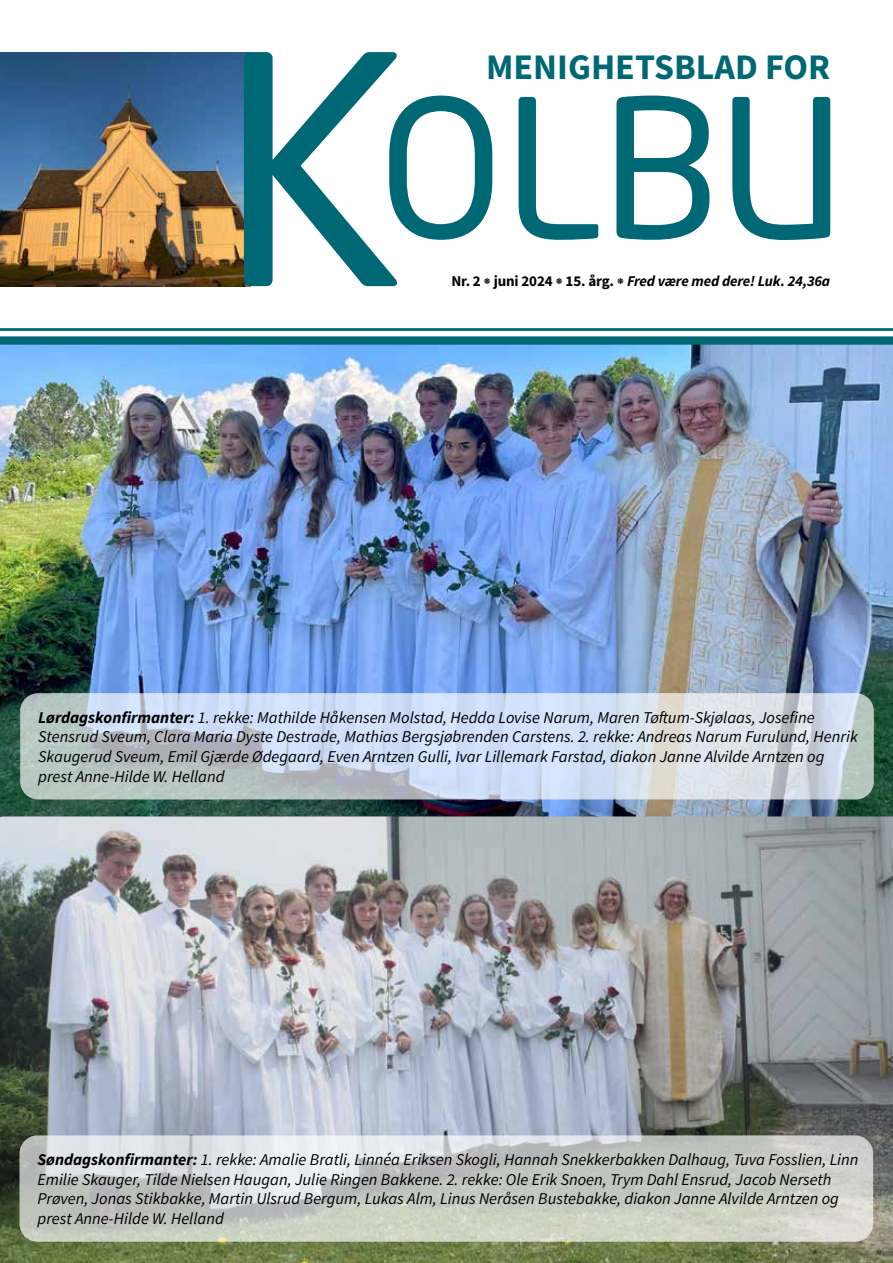
<style>
.page{position:relative;width:893px;height:1263px;background:#fff}
.page>*{position:absolute;margin:0;border:0;box-sizing:border-box;transform-origin:0 0}
.t1{font:190.5px "Neo Tech Pro";color:#006774}
.t2{font:700 36px "Source Sans Pro";color:#006774}
.t3{font:italic 16.5px/19.8px "Source Sans Pro";color:#000}
.t4{font:italic 700 15px "Source Sans Pro";letter-spacing:-.01em;color:#020203}
.s1{font-size:315px}
.s2{font-style:normal}
.s3{font-family:"Times New Roman";font-style:normal}
.s4{font-weight:700}
</style>
<div class="page">
<img style="left:0;top:52px;width:250px;height:234px">
<img style="left:0;top:336px;width:893px;height:927px">
<svg style="left:20px;top:693px;width:854px;height:106px;background:#cad5e2"></svg>
<svg style="left:19px;top:1135px;width:854px;height:107px;background:#cbcec9"></svg>
<h1 class="t1" style="left:219px;top:52px;width:627px"><span class="s1">K</span>OLBU</h1>
<h2 class="t2" style="left:486px;top:43px;width:346px">MENIGHETSBLAD FOR</h2>
<p class="t4" style="left:451px;top:271px;width:380px"><span class="s2">Nr. 2</span> <span class="s3">⁕</span> <span class="s2">juni 2024</span> <span class="s3">⁕</span> <span class="s2">15. årg.</span> <span class="s3">⁕</span> Fred være med dere! Luk. 24,36a</p>
<p class="t3" style="left:38px;top:707px;width:821px"><span class="s4">Lørdagskonfirmanter:</span> 1. rekke: Mathilde Håkensen Molstad, Hedda Lovise Narum, Maren Tøftum-Skjølaas, Josefine Stensrud Sveum, Clara Maria Dyste Destrade, Mathias Bergsjøbrenden Carstens. 2. rekke: Andreas Narum Furulund, Henrik Skaugerud Sveum, Emil Gjærde Ødegaard, Even Arntzen Gulli, Ivar Lillemark Farstad, diakon Janne Alvilde Arntzen og prest Anne-Hilde W. Helland</p>
<p class="t3" style="left:38px;top:1149px;width:822px"><span class="s4">Søndagskonfirmanter:</span> 1. rekke: Amalie Bratli, Linnéa Eriksen Skogli, Hannah Snekkerbakken Dalhaug, Tuva Fosslien, Linn Emilie Skauger, Tilde Nielsen Haugan, Julie Ringen Bakkene. 2. rekke: Ole Erik Snoen, Trym Dahl Ensrud, Jacob Nerseth Prøven, Jonas Stikbakke, Martin Ulsrud Bergum, Lukas Alm, Linus Neråsen Bustebakke, diakon Janne Alvilde Arntzen og prest Anne-Hilde W. Helland</p>
</div>
